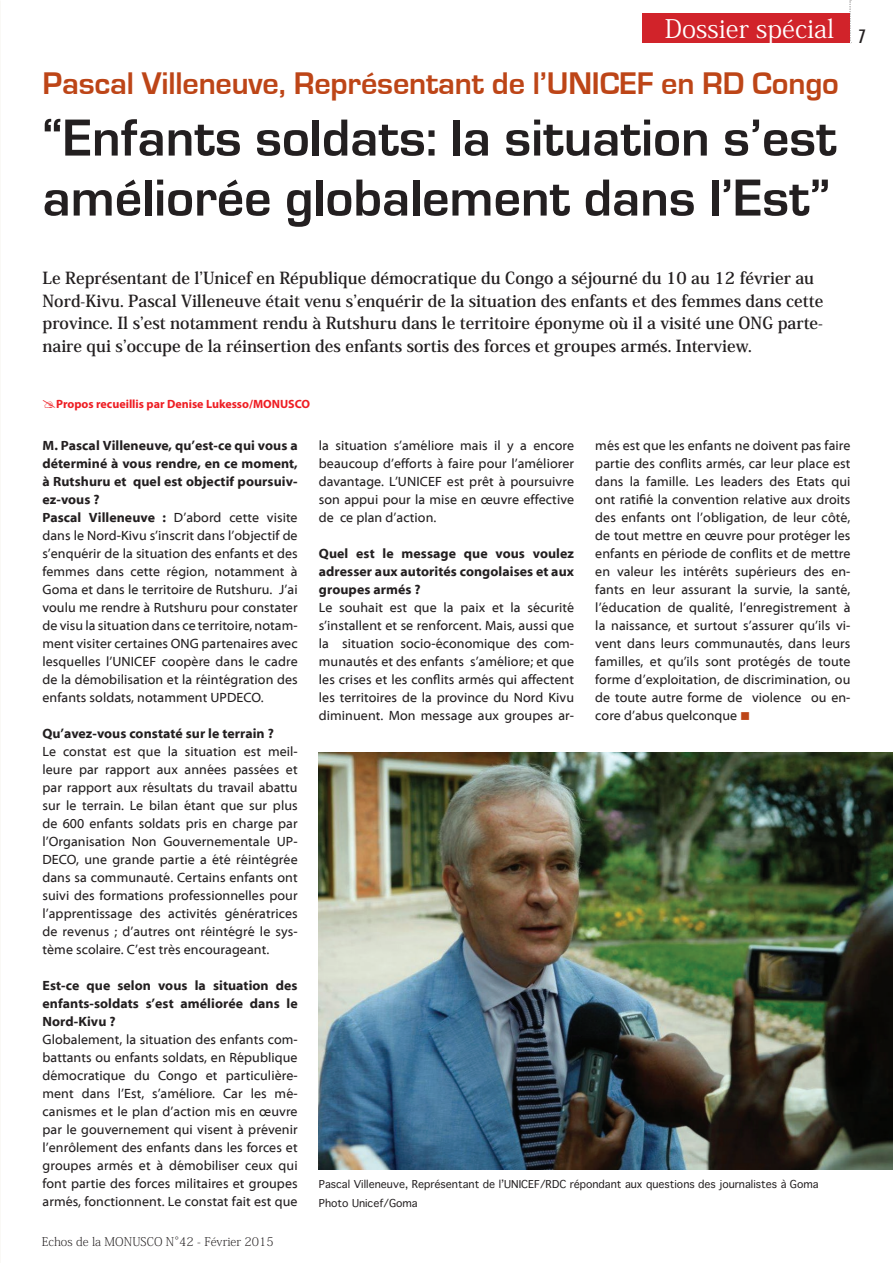
<style>
.page{position:relative;width:893px;height:1263px;background:#fff}
.page>*{position:absolute;margin:0;border:0;box-sizing:border-box;transform-origin:0 0}
.t1{font:700 54px/60px "Eurostile";color:#231f20}
.t2{font:700 32.25px "Eurostile";letter-spacing:-.005em;color:#bd4517}
.t3{font:25.5px "Koz Min Pro";color:#fff}
.t4{font:500 condensed 18px "Futura";color:#231f20}
.t5{font:700 16.5px/22.5px "Koz Min Pr 6 N";color:#231f20}
.t6{font:13.5px/18px "Myriad Web Pro";letter-spacing:.005em;color:#231f20;text-align:justify}
.t7{font:700 13.5px/18px "Myriad Web Pro";letter-spacing:.005em;color:#231f20;text-align:justify}
.t8{font:700 12px "Myriad Pro";color:#ee1d23}
.t9{font:200 12px "Koz Min Pr 6 N";color:#231f20}
.t10{font:10.5px/19px "Thonburi";color:#231f20}
.s1{font-weight:700}
.s2{color:#bd4517}
</style>
<div class="page">
<svg style="left:849px;top:0;width:2px;height:41px"></svg>
<div style="left:642px;top:13px;width:208px;height:30px;background:#d1232a"></div>
<img style="left:319px;top:753px;width:574px;height:416px">
<h3 class="t3" style="left:665px;top:11px;width:171px">Dossier spécial</h3>
<h2 class="t2" style="left:43px;top:65px;width:798px">Pascal Villeneuve, Représentant de l’UNICEF en RD Congo</h2>
<h1 class="t1" style="left:43px;top:109px;width:796px">“Enfants soldats: la situation s’est améliorée globalement dans l’Est”</h1>
<h3 class="t4" style="left:858px;top:25px;width:9px">7</h3>
<p class="t5" style="left:43px;top:267px;width:782px">Le Représentant de l’Unicef en République démocratique du Congo a séjourné du 10 au 12 février au Nord-Kivu. Pascal Villeneuve était venu s’enquérir de la situation des enfants et des femmes dans cette province. Il s’est notamment rendu à Rutshuru dans le territoire éponyme où il a visité une ONG parte&shy;naire qui s’occupe de la réinsertion des enfants sortis des forces et groupes armés. Interview.</p>
<p class="t8" style="left:56px;top:396px;width:255px">Propos recueillis par Denise Lukesso/MONUSCO</p>
<p class="t6" style="left:43px;top:437px;width:257px;text-align:left"><span class="s1">M. Pascal Villeneuve, qu’est-ce qui vous a déterminé à vous rendre, en ce moment, à Rutshuru et quel est objectif poursuiv&shy;ez-vous ?<br>Pascal Villeneuve :</span> D’abord cette visite dans le Nord-Kivu s’inscrit dans l’objectif de s’enquérir de la situation des enfants et des femmes dans cette région, notamment à Goma et dans le territoire de Rutshuru. J’ai voulu me rendre à Rutshuru pour constater de visu la situation dans ce territoire, notam&shy;ment visiter certaines ONG partenaires avec lesquelles l’UNICEF coopère dans le cadre de la démobilisation et la réintégration des enfants soldats, notamment UPDECO.</p>
<p class="t7" style="left:43px;top:725px;width:233px">Qu’avez-vous constaté sur le terrain ?</p>
<p class="t6" style="left:43px;top:743px;width:257px">Le constat est que la situation est meil&shy;leure par rapport aux années passées et par rapport aux résultats du travail abattu sur le terrain. Le bilan étant que sur plus de 600 enfants soldats pris en charge par l’Organisation Non Gouvernementale UP-DECO, une grande partie a été réintégrée dans sa communauté. Certains enfants ont suivi des formations professionnelles pour l’apprentissage des activités génératrices de revenus ; d’autres ont réintégré le sys&shy;tème scolaire. C’est très encourageant.</p>
<p class="t7" style="left:43px;top:977px;width:257px">Est-ce que selon vous la situation des enfants-soldats s’est améliorée dans le Nord-Kivu ?</p>
<p class="t6" style="left:43px;top:1031px;width:257px">Globalement, la situation des enfants com&shy;battants ou enfants soldats, en République démocratique du Congo et particulière&shy;ment dans l’Est, s’améliore. Car les mé&shy;canismes et le plan d’action mis en œuvre par le gouvernement qui visent à prévenir l’enrôlement des enfants dans les forces et groupes armés et à démobiliser ceux qui font partie des forces militaires et groupes armés, fonctionnent. Le constat fait est que</p>
<p class="t9" style="left:42px;top:1235px;width:234px">Echos de la MONUSCO N°42 - Février 2015</p>
<p class="t6" style="left:319px;top:437px;width:257px">la situation s’améliore mais il y a encore beaucoup d’efforts à faire pour l’améliorer davantage. L’UNICEF est prêt à poursuivre son appui pour la mise en œuvre effective de ce plan d’action.</p>
<p class="t7" style="left:319px;top:545px;width:257px">Quel est le message que vous voulez adresser aux autorités congolaises et aux groupes armés ?</p>
<p class="t6" style="left:319px;top:599px;width:257px">Le souhait est que la paix et la sécurité s’installent et se renforcent. Mais, aussi que la situation socio-économique des com&shy;munautés et des enfants s’améliore; et que les crises et les conflits armés qui affectent les territoires de la province du Nord Kivu diminuent. Mon message aux groupes ar-</p>
<p class="t6" style="left:595px;top:437px;width:257px">més est que les enfants ne doivent pas faire partie des conflits armés, car leur place est dans la famille. Les leaders des Etats qui ont ratifié la convention relative aux droits des enfants ont l’obligation, de leur côté, de tout mettre en œuvre pour protéger les enfants en période de conflits et de mettre en valeur les intérêts supérieurs des en&shy;fants en leur assurant la survie, la santé, l’éducation de qualité, l’enregistrement à la naissance, et surtout s’assurer qu’ils vi&shy;vent dans leurs communautés, dans leurs familles, et qu’ils sont protégés de toute forme d’exploitation, de discrimination, ou de toute autre forme de violence ou en&shy;core d’abus quelconque <span class="s2">■</span></p>
<p class="t10" style="left:319px;top:1174px;width:501px">Pascal Villeneuve, Représentant de l’UNICEF/RDC répondant aux questions des journalistes à Goma<br>Photo Unicef/Goma</p>
</div>
